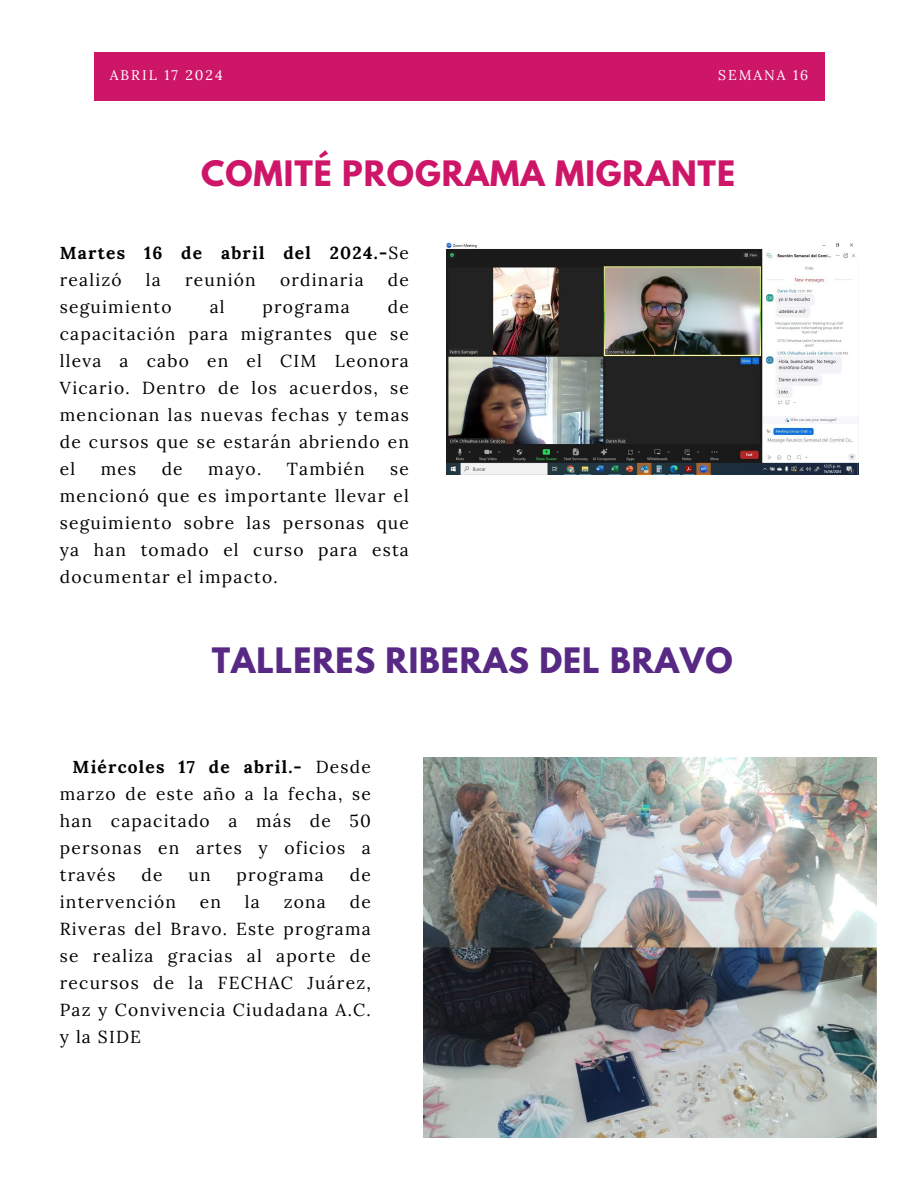
<style>
.page{position:relative;width:918px;height:1188px;background:#fff}
.page>*{position:absolute;margin:0;border:0;box-sizing:border-box;transform-origin:0 0}
.t1{font:700 31.05px "League Spartan";letter-spacing:.03em;color:#572984}
.t2{font:700 31.05px "League Spartan";letter-spacing:.03em;color:#ce1669}
.t3{font:17.4px/27px "Lora";letter-spacing:.07em;color:#000;text-align:justify}
.t4{font:700 17.4px/27px "Lora";letter-spacing:.07em;color:#000}
.t5{font:13.95px "Lora";letter-spacing:.14em;color:#fff}
.s1{font-weight:400}
.s2{font-weight:700}
</style>
<div class="page">
<div style="left:95px;top:53px;width:730px;height:47px;background:#ce1669"></div>
<img style="left:446px;top:243px;width:413px;height:231px">
<img style="left:423px;top:757px;width:453px;height:380px">
<h1 class="t5" style="left:110px;top:66px;width:114px">ABRIL 17 2024</h1>
<h2 class="t5" style="left:718px;top:66px;width:92px">SEMANA 16</h2>
<p class="t2" style="left:201px;top:159px;width:535px">COMITÉ PROGRAMA MIGRANTE</p>
<h2 class="t4" style="left:60px;top:239px;width:351px">Martes 16 de abril del 2024.-<span class="s1">Se realizó</span></h2>
<h2 class="t3" style="left:146px;top:266px;width:16px">la</h2>
<h2 class="t3" style="left:185px;top:266px;width:72px">reunión</h2>
<h2 class="t3" style="left:280px;top:266px;width:85px">ordinaria</h2>
<h2 class="t3" style="left:388px;top:266px;width:23px">de</h2>
<h2 class="t3" style="left:60px;top:293px;width:113px">seguimiento</h2>
<h2 class="t3" style="left:210px;top:293px;width:16px">al</h2>
<h2 class="t3" style="left:263px;top:293px;width:89px">programa</h2>
<h2 class="t3" style="left:60px;top:293px;width:351px;text-indent:328px">de capacitación para migrantes que se lleva a cabo en el CIM Leonora Vicario. Dentro de los acuerdos, se mencionan las nuevas fechas y temas de cursos que se estarán abriendo en el</h2>
<h2 class="t3" style="left:101px;top:455px;width:37px">mes</h2>
<h2 class="t3" style="left:162px;top:455px;width:23px">de</h2>
<h2 class="t3" style="left:208px;top:455px;width:55px">mayo.</h2>
<h2 class="t3" style="left:287px;top:455px;width:79px">También</h2>
<h2 class="t3" style="left:60px;top:455px;width:351px;text-indent:330px">se mencionó que es importante llevar el seguimiento sobre las personas que ya han tomado el curso para esta documentar el impacto.</h2>
<h1 class="t1" style="left:212px;top:645px;width:522px">TALLERES RIBERAS DEL BRAVO</h1>
<p class="t3" style="left:60px;top:753px;width:313px;text-indent:13px"><span class="s2">Miércoles 17 de abril.-</span> Desde marzo de este año a la fecha, se han capacitado a más de 50 personas en artes y oficios a través</p>
<p class="t3" style="left:141px;top:861px;width:23px">de</p>
<p class="t3" style="left:188px;top:861px;width:24px">un</p>
<p class="t3" style="left:237px;top:861px;width:89px">programa</p>
<p class="t3" style="left:350px;top:861px;width:23px">de</p>
<p class="t3" style="left:60px;top:888px;width:118px">intervención</p>
<p class="t3" style="left:200px;top:888px;width:23px">en</p>
<p class="t3" style="left:245px;top:888px;width:16px">la</p>
<p class="t3" style="left:284px;top:888px;width:44px">zona</p>
<p class="t3" style="left:60px;top:888px;width:313px;text-indent:290px">de Riveras del Bravo. Este programa se realiza gracias al aporte de recursos de la FECHAC Juárez, Paz y Convivencia Ciudadana A.C. y la SIDE</p>
</div>
